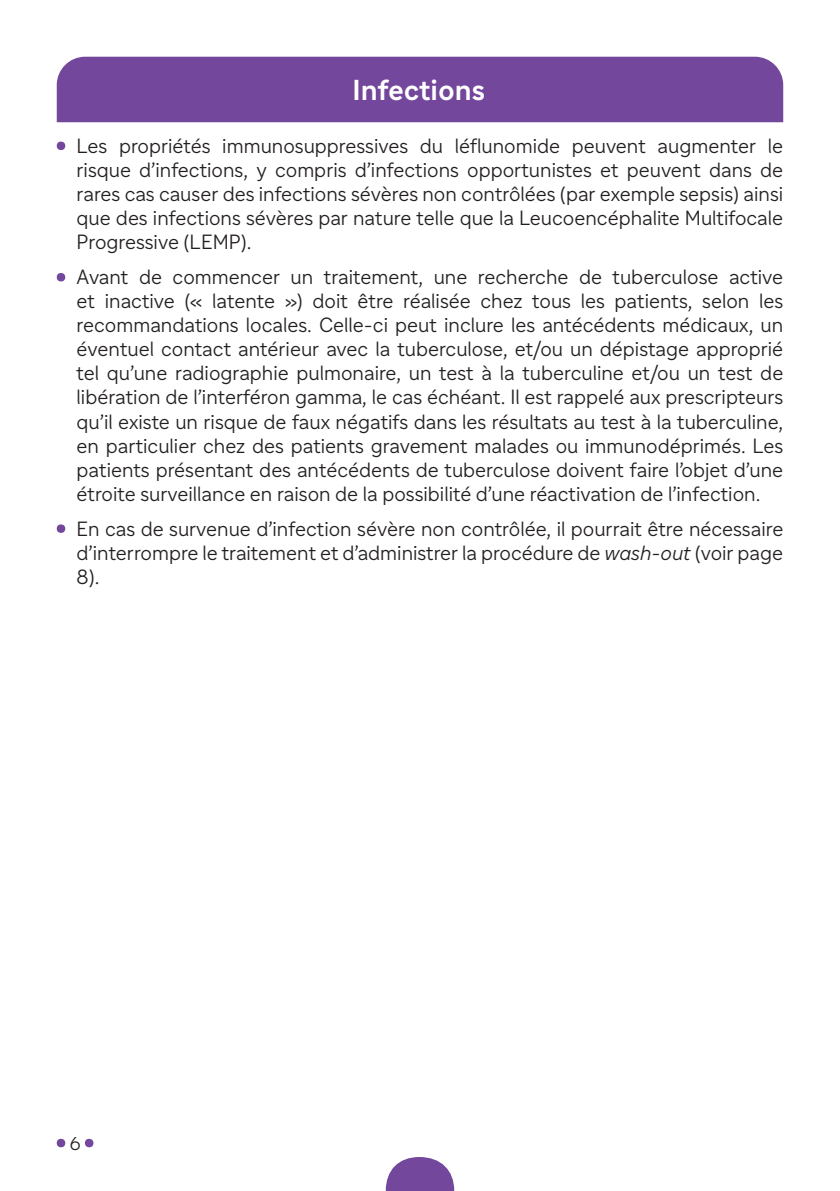
<style>
.page{position:relative;width:840px;height:1191px;background:#fff}
.page>*{position:absolute;margin:0;border:0;box-sizing:border-box;transform-origin:0 0}
.t1{font:700 28px "Sanofi Sans 6";color:#fff}
.t2{font:300 20px/24px "Sanofi Sans 6";color:#231f20;text-align:justify}
.t3{font:300 18px "Sanofi Sans 6";color:#231f20}
.s1{font-style:italic}
</style>
<div class="page">
<svg style="left:57px;top:142px;width:8px;height:8px"></svg>
<svg style="left:57px;top:273px;width:8px;height:8px"></svg>
<svg style="left:57px;top:524px;width:8px;height:9px"></svg>
<div style="left:57px;top:57px;width:725px;height:65px;background:#73479c"></div>
<svg style="left:57px;top:1138px;width:8px;height:9px"></svg>
<svg style="left:85px;top:1138px;width:8px;height:9px"></svg>
<svg style="left:385px;top:1157px;width:69px;height:34px"></svg>
<h1 class="t1" style="left:352px;top:72px;width:134px">Infections</h1>
<p class="t2" style="left:77px;top:134px;width:707px">Les propriétés immunosuppressives du léflunomide peuvent augmenter le risque d’infections, y compris d’infections opportunistes et peuvent dans de rares cas causer des infections sévères non contrôlées (par exemple sepsis) ainsi que des infections sévères par nature telle que la Leucoencéphalite Multifocale Progressive (LEMP).</p>
<p class="t2" style="left:77px;top:265px;width:707px">Avant de commencer un traitement, une recherche de tuberculose active et inactive (« latente ») doit être réalisée chez tous les patients, selon les recommandations locales. Celle-ci peut inclure les antécédents médicaux, un éventuel contact antérieur avec la tuberculose, et/ou un dépistage approprié tel qu’une radiographie pulmonaire, un test à la tuberculine et/ou un test de libération de l’interféron gamma, le cas échéant. Il est rappelé aux prescripteurs qu’il existe un risque de faux négatifs dans les résultats au test à la tuberculine, en particulier chez des patients gravement malades ou immunodéprimés. Les patients présentant des antécédents de tuberculose doivent faire l’objet d’une étroite surveillance en raison de la possibilité d’une réactivation de l’infection.</p>
<p class="t2" style="left:77px;top:516px;width:707px">En cas de survenue d’infection sévère non contrôlée, il pourrait être nécessaire d’interrompre le traitement et d’administrer la procédure de <span class="s1">wash-out</span> (voir page 8).</p>
<p class="t3" style="left:70px;top:1133px;width:12px">6</p>
</div>
